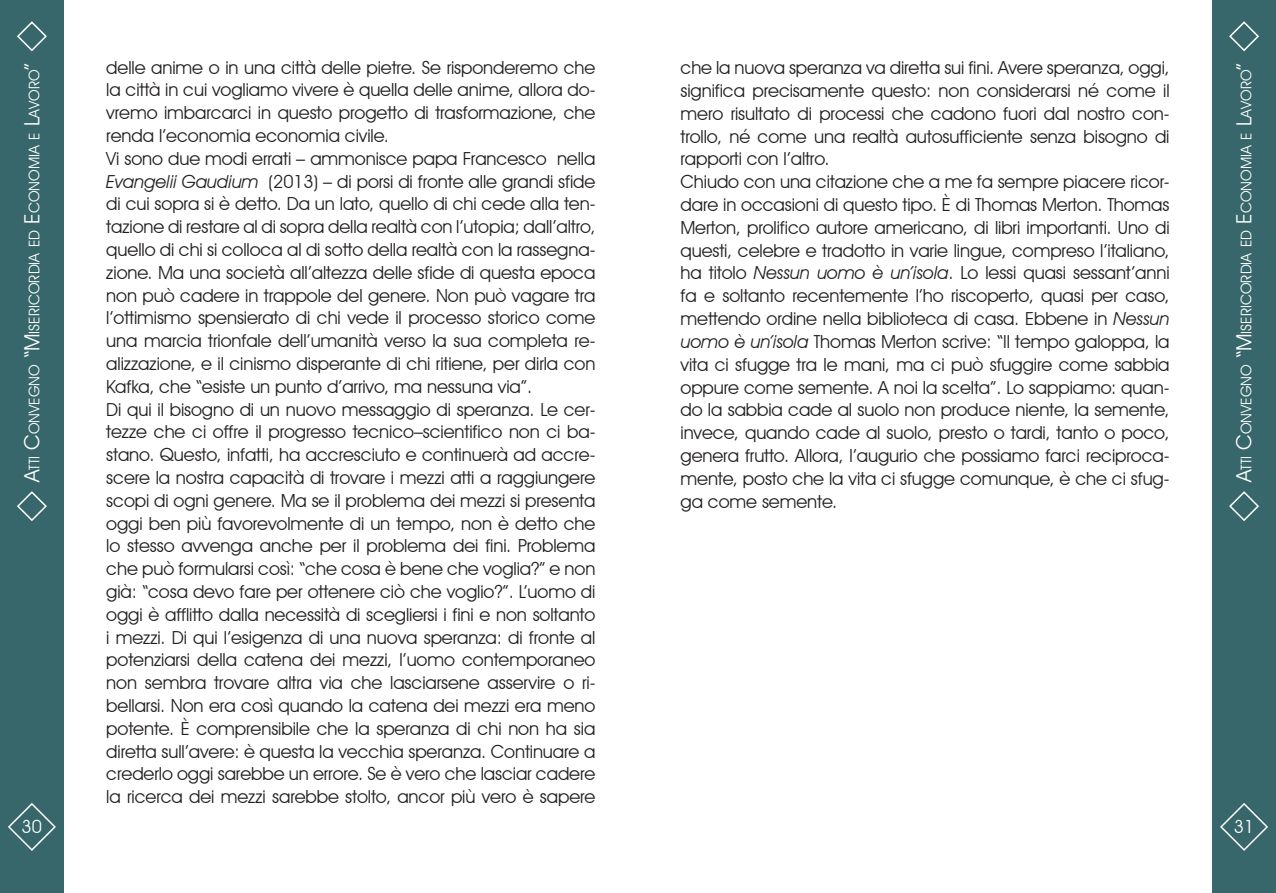
<style>
.page{position:relative;width:1276px;height:893px;background:#fff}
.page>*{position:absolute;margin:0;border:0;box-sizing:border-box;transform-origin:0 0}
.t1{font:21px "Avant Garde IT Cby BT";color:#fff}
.t2{font:18px/22.8px "Avant Garde IT Cby BT";letter-spacing:-.005em;color:#231f20;text-align:justify}
.t3{font:18px "Avant Garde IT Cby BT";color:#fff}
.t4{font:14.7px "Avant Garde IT Cby BT";color:#fff}
.s1{font-size:21px}
.s2{font-style:italic}
</style>
<div class="page">
<div style="left:0;top:0;width:64px;height:893px;background:#37676a"></div>
<svg style="left:17px;top:21px;width:30px;height:31px"></svg>
<svg style="left:17px;top:491px;width:30px;height:30px"></svg>
<svg style="left:8px;top:803px;width:48px;height:48px"></svg>
<div style="left:1212px;top:0;width:64px;height:893px;background:#37676a"></div>
<svg style="left:1229px;top:21px;width:30px;height:31px"></svg>
<svg style="left:1229px;top:491px;width:30px;height:30px"></svg>
<svg style="left:1220px;top:803px;width:48px;height:48px"></svg>
<p class="t4" style="left:25px;top:482px;width:421px;rotate:-90deg"><span class="s1">A</span>tti <span class="s1">C</span>onvegno <span class="s1">“M</span> isericordia ed <span class="s1">E</span> conomia e <span class="s1">L</span>avoro<span class="s1">”</span></p>
<p class="t3" style="left:22px;top:816px;width:22px">30</p>
<p class="t2" style="left:106px;top:56px;width:490px">delle anime o in una città delle pietre. Se risponderemo che</p>
<p class="t1" style="left:1231px;top:70px;width:9px;rotate:-90deg">”</p>
<p class="t2" style="left:106px;top:78px;width:490px">la città in cui vogliamo vivere è quella delle anime, allora do&shy;vremo imbarcarci in questo progetto di trasformazione, che renda l’economia economia civile.</p>
<p class="t2" style="left:106px;top:147px;width:491px">Vi sono due modi errati – ammonisce papa Francesco nella <span class="s2">Evangelii Gaudium</span> (2013) – di porsi di fronte alle grandi sfide di cui sopra si è detto. Da un lato, quello di chi cede alla ten&shy;tazione di restare al di sopra della realtà con l’utopia; dall’altro, quello di chi si colloca al di sotto della realtà con la rassegna&shy;zione. Ma una società all’altezza delle sfide di questa epoca non può cadere in trappole del genere. Non può vagare tra l’ottimismo spensierato di chi vede il processo storico come una marcia trionfale dell’umanità verso la sua completa re&shy;alizzazione, e il cinismo disperante di chi ritiene, per dirla con Kafka, che “esiste un punto d’arrivo, ma nessuna via”.</p>
<p class="t2" style="left:106px;top:398px;width:491px">Di qui il bisogno di un nuovo messaggio di speranza. Le cer&shy;tezze che ci offre il progresso tecnico–scientifico non ci ba&shy;stano. Questo, infatti, ha accresciuto e continuerà ad accre&shy;scere la nostra capacità di trovare i mezzi atti a raggiungere scopi di ogni genere. Ma se il problema dei mezzi si presenta oggi ben più favorevolmente di un tempo, non è detto che lo stesso avvenga anche per il problema dei fini. Problema che può formularsi così: “che cosa è bene che voglia?” e non già: “cosa devo fare per ottenere ciò che voglio?”. L’uomo di oggi è afflitto dalla necessità di scegliersi i fini e non soltanto i mezzi. Di qui l’esigenza di una nuova speranza: di fronte al potenziarsi della catena dei mezzi, l’uomo contemporaneo non sembra trovare altra via che lasciarsene asservire o ri&shy;bellarsi. Non era così quando la catena dei mezzi era meno potente. È comprensibile che la speranza di chi non ha sia diretta sull’avere: è questa la vecchia speranza. Continuare a crederlo oggi sarebbe un errore. Se è vero che lasciar cadere la ricerca dei mezzi sarebbe stolto, ancor più vero è sapere</p>
<p class="t2" style="left:680px;top:56px;width:490px">che la nuova speranza va diretta sui fini. Avere speranza, oggi, significa precisamente questo: non considerarsi né come il mero risultato di processi che cadono fuori dal nostro con&shy;trollo, né come una realtà autosufficiente senza bisogno di rapporti con l’altro.</p>
<p class="t2" style="left:680px;top:170px;width:491px">Chiudo con una citazione che a me fa sempre piacere ricor&shy;dare in occasioni di questo tipo. È di Thomas Merton. Thomas Merton, prolifico autore americano, di libri importanti. Uno di questi, celebre e tradotto in varie lingue, compreso l’italiano, ha titolo <span class="s2">Nessun uomo è un’isola</span>. Lo lessi quasi sessant’anni fa e soltanto recentemente l’ho riscoperto, quasi per caso, mettendo ordine nella biblioteca di casa. Ebbene in <span class="s2">Nessun uomo è un’isola</span> Thomas Merton scrive: “Il tempo galoppa, la vita ci sfugge tra le mani, ma ci può sfuggire come sabbia oppure come semente. A noi la scelta”. Lo sappiamo: quan&shy;do la sabbia cade al suolo non produce niente, la semente, invece, quando cade al suolo, presto o tardi, tanto o poco, genera frutto. Allora, l’augurio che possiamo farci reciproca&shy;mente, posto che la vita ci sfugge comunque, è che ci sfug&shy;ga come semente.</p>
<p class="t4" style="left:1237px;top:482px;width:414px;rotate:-90deg"><span class="s1">A</span>tti <span class="s1">C</span>onvegno <span class="s1">“M</span> isericordia ed <span class="s1">E</span> conomia e <span class="s1">L</span>avoro</p>
<p class="t3" style="left:1233px;top:816px;width:22px">31</p>
</div>
